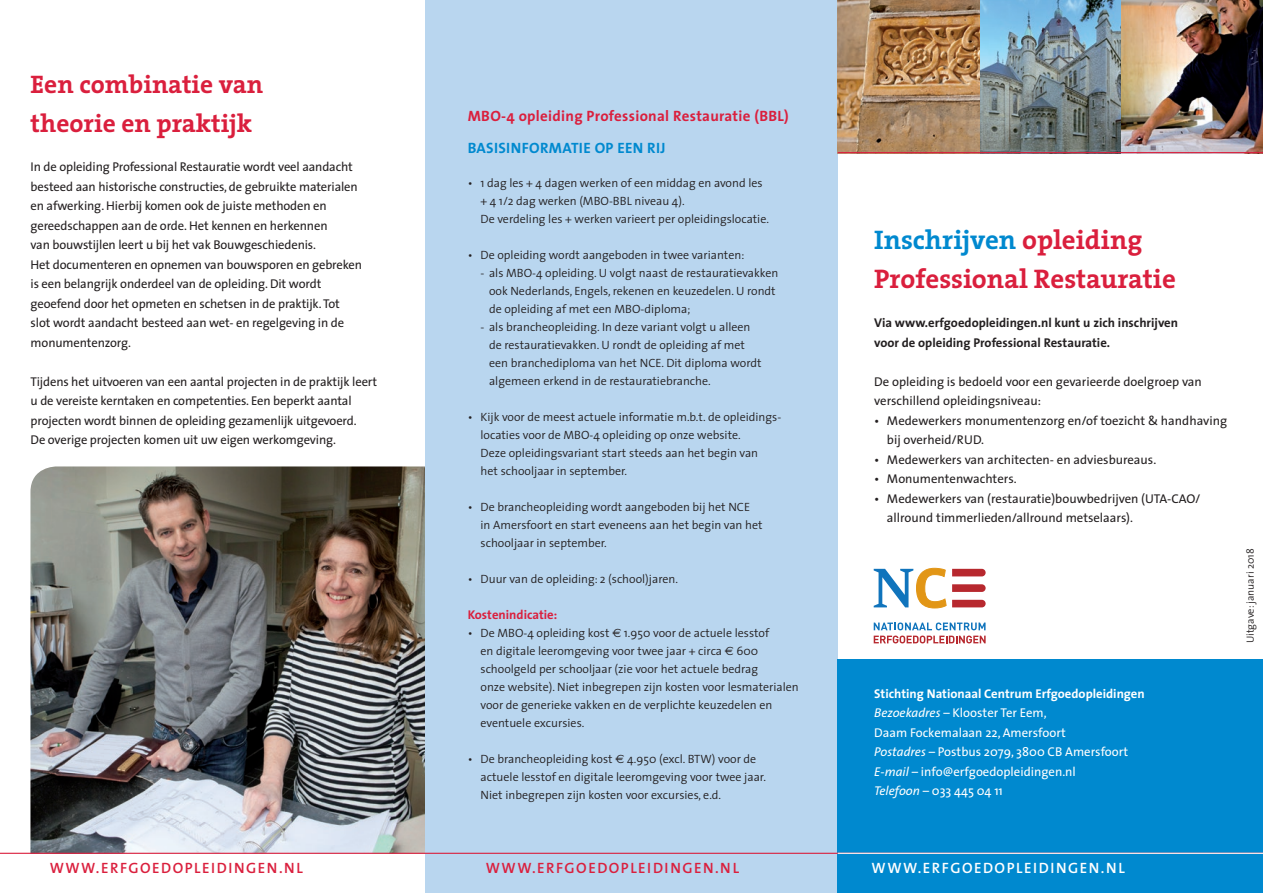
<style>
.page{position:relative;width:1263px;height:893px;background:#fff}
.page>*{position:absolute;margin:0;border:0;box-sizing:border-box;transform-origin:0 0}
.t1{font:700 27px/39px "The Serif";color:#da1f3d}
.t2{font:700 25.5px/39px "The Serif";color:#da1f3d}
.t3{font:600 15px "The Sans";letter-spacing:.1em;color:#da1f3d}
.t4{font:700 15px "The Sans";letter-spacing:.02em;color:#da1f3d}
.t5{font:600 15px "The Sans";letter-spacing:.1em;color:#fff}
.t6{font:700 15px "The Sans";letter-spacing:.02em;color:#0089cf}
.t7{font:12.75px/19.5px "The Sans";letter-spacing:-.01em;color:#231f20}
.t8{font:12.75px/19.5px "The Sans";color:#fff}
.t9{font:700 12.75px/19.5px "The Sans";color:#231f20}
.t10{font:700 12.75px "The Sans";color:#da1f3d}
.t11{font:300 12px/18px "The Sans";color:#231f20}
.t12{font:300 10.5px "The Sans";color:#231f20}
.s1{font-family:"Euro Sans";font-weight:400}
.s2{color:#0089cf}
.s3{font-weight:700}
.s4{font-style:italic}
</style>
<div class="page">
<img style="left:30px;top:466px;width:395px;height:387px">
<div style="left:425px;top:0;width:413px;height:893px;background:#b9d6ef"></div>
<div style="left:838px;top:659px;width:425px;height:234px;background:#0089cf"></div>
<hr style="left:0;top:853px;width:1263px;height:1px;background:#da1f3d">
<svg style="left:874px;top:622px;width:111px;height:8px"></svg>
<svg style="left:874px;top:636px;width:112px;height:7px"></svg>
<hr style="left:838px;top:853px;width:425px;height:1px;background:#fff">
<img style="left:838px;top:0;width:425px;height:152px">
<hr style="left:838px;top:152px;width:425px;height:1px;background:#da1f3d">
<svg style="left:874px;top:568px;width:112px;height:40px"></svg>
<h2 class="t2" style="left:31px;top:64px;width:234px">Een combinatie van theorie en praktijk</h2>
<p class="t7" style="left:31px;top:157px;width:333px">In de opleiding Professional Restauratie wordt veel aandacht besteed aan historische constructies, de gebruikte materialen en afwerking. Hierbij komen ook de juiste methoden en gereedschappen aan de orde. Het kennen en herkennen<br>van bouwstijlen leert u bij het vak Bouwgeschiedenis.<br>Het documenteren en opnemen van bouwsporen en gebreken is een belangrijk onderdeel van de opleiding. Dit wordt geoefend door het opmeten en schetsen in de praktijk. Tot slot wordt aandacht besteed aan wet- en regelgeving in de monumentenzorg.</p>
<p class="t7" style="left:31px;top:371px;width:348px">Tijdens het uitvoeren van een aantal projecten in de praktijk leert u de vereiste kerntaken en competenties. Een beperkt aantal projecten wordt binnen de opleiding gezamenlijk uitgevoerd.<br>De overige projecten komen uit uw eigen werkomgeving.</p>
<p class="t3" style="left:50px;top:855px;width:255px">WWW.ERFGOEDOPLEIDINGEN.NL</p>
<p class="t4" style="left:468px;top:104px;width:323px">MBO-4 opleiding Professional Restauratie (BBL)</p>
<p class="t6" style="left:468px;top:135px;width:199px">BASISINFORMATIE OP EEN RIJ</p>
<p class="t11" style="left:480px;top:173px;width:290px;text-indent:-13px">• 1 dag les + 4 dagen werken of een middag en avond les + 4 1/2 dag werken (MBO-BBL niveau 4).<br>De verdeling les + werken varieert per opleidingslocatie.</p>
<p class="t11" style="left:468px;top:245px;width:278px">• De opleiding wordt aangeboden in twee varianten:</p>
<p class="t11" style="left:489px;top:263px;width:291px;text-indent:-9px">- als MBO-4 opleiding. U volgt naast de restauratievakken ook Nederlands, Engels, rekenen en keuzedelen. U rondt de opleiding af met een MBO-diploma;</p>
<p class="t11" style="left:489px;top:317px;width:274px;text-indent:-9px">- als brancheopleiding. In deze variant volgt u alleen de restauratievakken. U rondt de opleiding af met een branchediploma van het NCE. Dit diploma wordt algemeen erkend in de restauratiebranche.</p>
<p class="t11" style="left:480px;top:407px;width:302px;text-indent:-13px">• Kijk voor de meest actuele informatie m.b.t. de opleidings&shy;locaties voor de MBO-4 opleiding op onze website.<br>Deze opleidingsvariant start steeds aan het begin van<br>het schooljaar in september.</p>
<p class="t11" style="left:481px;top:497px;width:283px;text-indent:-13px">• De brancheopleiding wordt aangeboden bij het NCE in Amersfoort en start eveneens aan het begin van het schooljaar in september.</p>
<p class="t11" style="left:468px;top:569px;width:212px">• Duur van de opleiding: 2 (school)jaren.</p>
<p class="t10" style="left:468px;top:604px;width:91px">Kostenindicatie:</p>
<p class="t11" style="left:480px;top:623px;width:320px;text-indent:-13px">• De MBO-4 opleiding kost <span class="s1">@</span> 1.950 voor de actuele lesstof<br>en digitale leeromgeving voor twee jaar + circa <span class="s1">@</span> 600 schoolgeld per schooljaar (zie voor het actuele bedrag<br>onze website). Niet inbegrepen zijn kosten voor lesmaterialen voor de generieke vakken en de verplichte keuzedelen en eventuele excursies.</p>
<p class="t11" style="left:480px;top:749px;width:287px;text-indent:-13px">• De brancheopleiding kost <span class="s1">@</span> 4.950 (excl. BTW) voor de actuele lesstof en digitale leeromgeving voor twee jaar.<br>Niet inbegrepen zijn kosten voor excursies, e.d.</p>
<p class="t3" style="left:486px;top:855px;width:255px">WWW.ERFGOEDOPLEIDINGEN.NL</p>
<h1 class="t1" style="left:874px;top:220px;width:303px"><span class="s2">Inschrijven</span> opleiding<br>Professional Restauratie</h1>
<p class="t9" style="left:874px;top:313px;width:305px">Via www.erfgoedopleidingen.nl kunt u zich inschrijven voor de opleiding Professional Restauratie.</p>
<p class="t7" style="left:874px;top:371px;width:329px">De opleiding is bedoeld voor een gevarieerde doelgroep van verschillend opleidingsniveau:</p>
<p class="t7" style="left:887px;top:410px;width:342px;text-indent:-13px">• Medewerkers monumentenzorg en/of toezicht &amp; handhaving bij overheid/RUD.</p>
<p class="t7" style="left:874px;top:449px;width:284px">• Medewerkers van architecten- en adviesbureaus.</p>
<p class="t7" style="left:874px;top:469px;width:144px">• Monumentenwachters.</p>
<p class="t7" style="left:887px;top:488px;width:315px;text-indent:-13px">• Medewerkers van (restauratie)bouwbedrijven (UTA-CAO/ allround timmerlieden/allround metselaars).</p>
<p class="t8" style="left:874px;top:683px;width:272px"><span class="s3">Stichting Nationaal Centrum Erfgoedopleidingen </span><span class="s4">Bezoekadres</span> – Klooster Ter Eem,<br>Daam Fockemalaan 22, Amersfoort<br><span class="s4">Postadres</span> – Postbus 2079, 3800 CB Amersfoort <span class="s4">E-mail</span> – info@erfgoedopleidingen.nl<br><span class="s4">Telefoon</span> – 033 445 04 11</p>
<p class="t12" style="left:1241px;top:643px;width:96px;rotate:-90deg">Uitgave: januari 2018</p>
<p class="t5" style="left:871px;top:855px;width:255px">WWW.ERFGOEDOPLEIDINGEN.NL</p>
</div>
